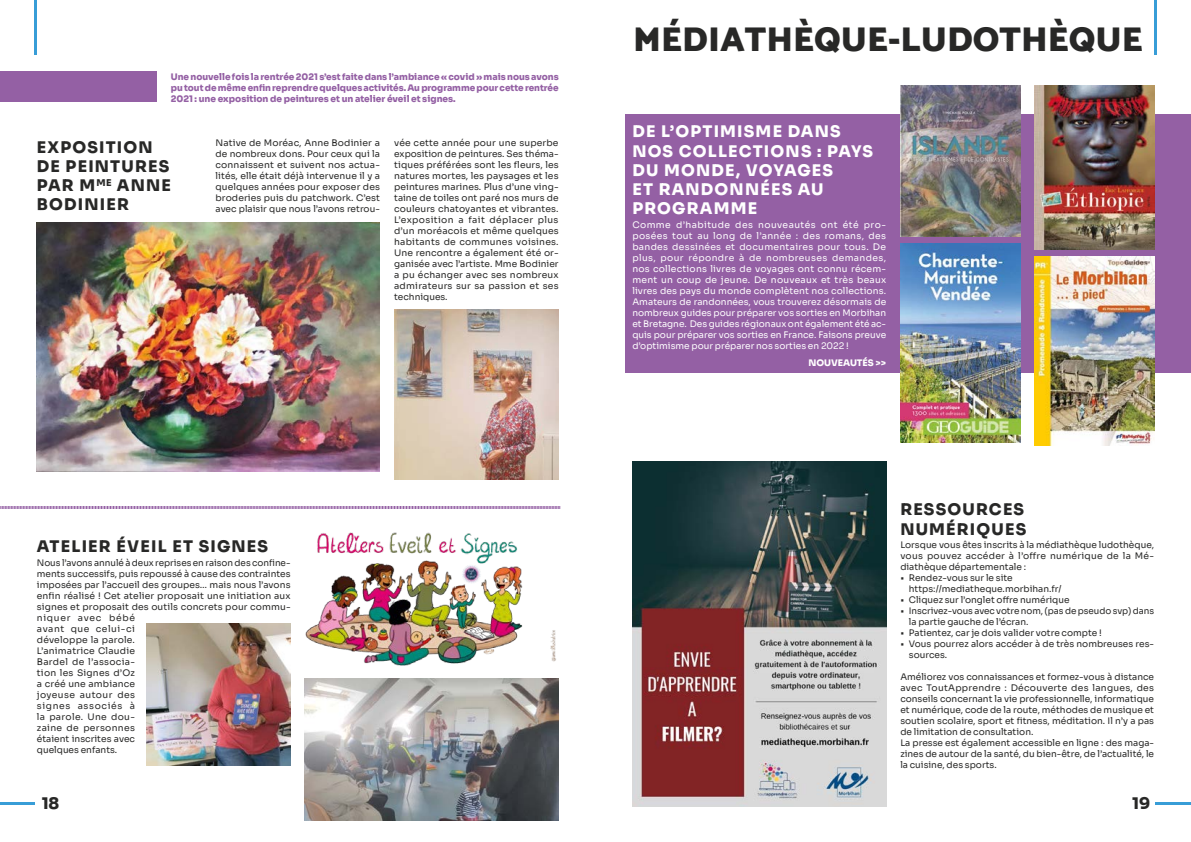
<style>
.page{position:relative;width:1191px;height:842px;background:#fff}
.page>*{position:absolute;margin:0;border:0;box-sizing:border-box;transform-origin:0 0}
.t1{font:900 35px "Catamaran";color:#282827}
.t2{font:800 16px/19.2px "Sora";letter-spacing:.075em;color:#282827}
.t3{font:800 16px/19.2px "Sora";letter-spacing:.075em;color:#fff}
.t4{font:9px/11px "Sora";color:#282827}
.t5{font:9px/11px "Sora";color:#fff;text-align:justify}
.t6{font:800 9px/11px "Sora";color:#9460a4;text-align:justify}
.t7{font:800 9px "Sora";color:#fff}
</style>
<div class="page">
<hr style="left:34px;top:0;width:3px;height:54px;background:#389dd7">
<hr style="left:0;top:802px;width:35px;height:3px;background:#389dd7">
<hr style="left:1154px;top:0;width:3px;height:54px;background:#389dd7">
<hr style="left:1155px;top:802px;width:36px;height:3px;background:#389dd7">
<div style="left:625px;top:115px;width:566px;height:258px;background:#9460a4"></div>
<div style="left:0;top:71px;width:157px;height:31px;background:#9460a4"></div>
<img style="left:394px;top:310px;width:164px;height:169px">
<img style="left:37px;top:222px;width:343px;height:249px">
<img style="left:146px;top:623px;width:145px;height:143px">
<img style="left:305px;top:532px;width:251px;height:134px">
<img style="left:305px;top:678px;width:253px;height:143px">
<img style="left:1034px;top:85px;width:120px;height:164px">
<img style="left:900px;top:244px;width:120px;height:198px">
<img style="left:900px;top:85px;width:120px;height:151px">
<img style="left:1034px;top:256px;width:120px;height:189px">
<img style="left:632px;top:462px;width:254px;height:344px">
<svg style="left:0;top:506px;width:560px;height:3px"></svg>
<p class="t6" style="left:171px;top:70px;width:389px">Une nouvelle fois la rentrée 2021 s’est faite dans l’ambiance « covid » mais nous avons pu tout de même enfin reprendre quelques activités. Au programme pour cette rentrée 2021 : une exposition de peintures et un atelier éveil et signes.</p>
<h2 class="t2" style="left:37px;top:136px;width:134px">Exposition de peintures par M<sup>me</sup> Ann</h2>
<h2 class="t2" style="left:162px;top:174px;width:11px">e</h2>
<h2 class="t2" style="left:37px;top:193px;width:88px">Bodinier</h2>
<p class="t4" style="left:215px;top:136px;width:166px;text-align:justify">Native de Moréac, Anne Bodinier a de nombreux dons. Pour ceux qui la connaissent et suivent nos actua&shy;lités, elle était déjà intervenue il y a quelques années pour exposer des broderies puis du patchwork. C’est avec plaisir que nous l’avons retrou-</p>
<p class="t4" style="left:394px;top:136px;width:166px;text-align:justify">vée cette année pour une superbe exposition de peintures. Ses théma&shy;tiques préférées sont les fleurs, les natures mortes, les paysages et les peintures marines. Plus d’une ving&shy;taine de toiles ont paré nos murs de couleurs chatoyantes et vibrantes.<br>L’exposition a fait déplacer plus d’un moréacois et même quelques habitants de communes voisines.<br>Une rencontre a également été or&shy;ganisée avec l’artiste. Mme Bodinier a pu échanger avec ses nombreux admirateurs sur sa passion et ses techniques.</p>
<h2 class="t2" style="left:37px;top:535px;width:233px">Atelier éveil et sign es</h2>
<p class="t4" style="left:37px;top:556px;width:255px">Nous l’avons annulé à deux reprises en raison des confine&shy;ments successifs, puis repoussé à cause des contraintes imposées par l’accueil des groupes… mais nous l’avons enfin réalisé ! Cet atelier proposait une initiation aux signes et proposait des outils concrets pour commu&shy;niquer avec bébé<br>avant que celui-ci<br>développe la parole.<br>L’animatrice Claudie<br>Bardel de l’associa-<br>tion les Signes d’Oz<br>a créé une ambiance<br>joyeuse autour des<br>signes associés à<br>la parole. Une dou-<br>zaine de personnes<br>étaient inscrites avec<br>quelques enfants.</p>
<h1 class="t1" style="left:633px;top:18px;width:511px">M ÉDIATHÈQUE-LUDOTHÈQUE</h1>
<h2 class="t3" style="left:632px;top:121px;width:210px">De l’optimisme dans no s collection</h2>
<h2 class="t3" style="left:632px;top:140px;width:242px;text-indent:169px">s : pays du mon de, voyages<br>et ran donn ées au programm e</h2>
<p class="t5" style="left:632px;top:219px;width:255px">Comme d’habitude des nouveautés ont été pro&shy;posées tout au long de l’année : des romans, des bandes dessinées et documentaires pour tous. De plus, pour répondre à de nombreuses demandes, nos collections livres de voyages ont connu récem&shy;ment un coup de jeune. De nouveaux et très beaux livres des pays du monde complètent nos collections.<br>Amateurs de randonnées, vous trouverez désormais de nombreux guides pour préparer vos sorties en Morbihan et Bretagne. Des guides régionaux ont également été ac&shy;quis pour préparer vos sorties en France. Faisons preuve d’optimisme pour préparer nos sorties en 2022 !</p>
<p class="t7" style="left:808px;top:355px;width:16px">NOUVEAUTÉS</p>
<p class="t7" style="left:875px;top:355px;width:12px">&gt;&gt;</p>
<h2 class="t2" style="left:900px;top:499px;width:127px">Ressources numériques</h2>
<p class="t4" style="left:900px;top:539px;width:255px;text-align:justify">Lorsque vous êtes inscrits à la médiathèque ludothèque, vous pouvez accéder à l’offre numérique de la Mé&shy;diathèque départementale :</p>
<p class="t4" style="left:909px;top:572px;width:154px;text-indent:-9px">• Rendez-vous sur le site https://mediatheque.morbihan.fr/</p>
<p class="t4" style="left:900px;top:594px;width:171px">• Cliquez sur l’onglet offre numérique</p>
<p class="t4" style="left:909px;top:605px;width:247px;text-indent:-9px">• Inscrivez-vous avec votre nom, (pas de pseudo svp) dans la partie gauche de l’écran.</p>
<p class="t4" style="left:900px;top:627px;width:203px">• Patientez, car je dois valider votre compte !</p>
<p class="t4" style="left:909px;top:638px;width:247px;text-indent:-9px">• Vous pourrez alors accéder à de très nombreuses res&shy;sources.</p>
<p class="t4" style="left:900px;top:671px;width:255px">Améliorez vos connaissances et formez-vous à distance avec ToutApprendre : Découverte des langues, des conseils concernant la vie professionnelle, informatique et numérique, code de la route, méthodes de musique et soutien scolaire, sport et fitness, méditation. Il n’y a pas de limitation de consultation.<br>La presse est également accessible en ligne : des maga&shy;zines de autour de la santé, du bien-être, de l’actualité, le la cuisine, des sports.</p>
<h2 class="t2" style="left:42px;top:793px;width:19px">18</h2>
<h2 class="t2" style="left:1132px;top:793px;width:20px">19</h2>
</div>
